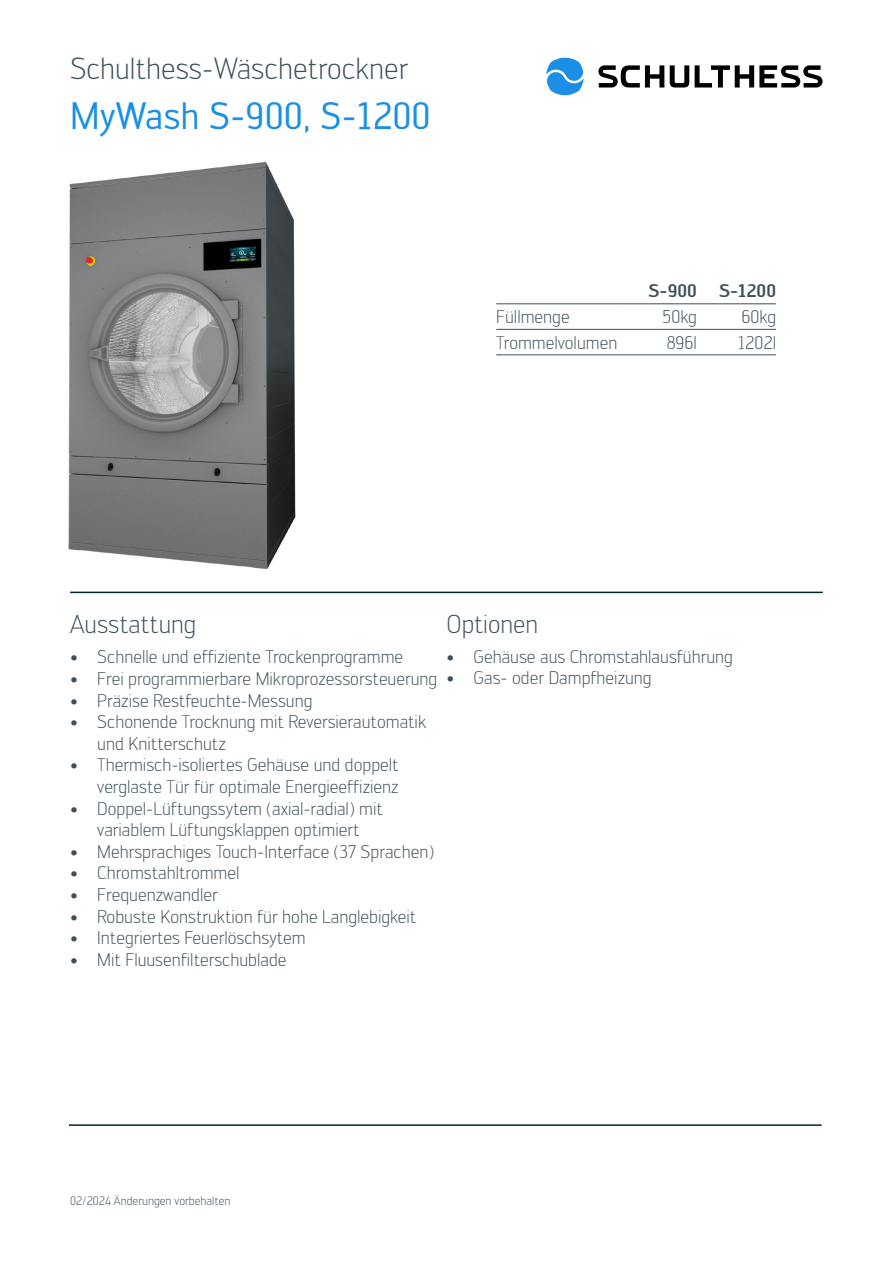
<style>
.page{position:relative;width:893px;height:1263px;background:#fff}
.page>*{position:absolute;margin:0;border:0;box-sizing:border-box;transform-origin:0 0}
.Überschrift_2{font:37.5px "Engel";color:#1a8fe5}
.t1{font:300 30px "Engel";color:#3d4f59}
.Keypoints_Überschrif{font:300 25.5px "Engel";color:#3d4f59}
.Tabelle{font:300 18px/21.6px "Engel";color:#3d4f59}
.Tabelle_Werte{font:300 18px "Engel";color:#3d4f59}
.Tabelle_Maschinentyp{font:500 18px "Engel";color:#3d4f59}
.t2{font:300 12px "Engel";color:#3d4f59}
</style>
<div class="page">
<hr style="left:69px;top:1124px;width:752px;height:2px;background:#00252b">
<svg style="left:670px;top:65px;width:19px;height:23px"></svg>
<svg style="left:598px;top:65px;width:66px;height:23px"></svg>
<svg style="left:695px;top:65px;width:127px;height:23px"></svg>
<svg style="left:546px;top:57px;width:38px;height:38px"></svg>
<img style="left:68px;top:162px;width:287px;height:430px">
<img style="left:68px;top:573px;width:276px;height:19px">
<hr style="left:70px;top:592px;width:753px;height:1px;background:#00252b">
<hr style="left:496px;top:303px;width:126px;height:1px;background:#3d4f59">
<hr style="left:622px;top:303px;width:75px;height:1px;background:#3d4f59">
<hr style="left:697px;top:303px;width:79px;height:1px;background:#3d4f59">
<hr style="left:496px;top:329px;width:126px;height:1px;background:#3d4f59">
<hr style="left:622px;top:329px;width:75px;height:1px;background:#3d4f59">
<hr style="left:697px;top:329px;width:79px;height:1px;background:#3d4f59">
<hr style="left:496px;top:354px;width:126px;height:1px;background:#3d4f59">
<hr style="left:622px;top:354px;width:75px;height:1px;background:#3d4f59">
<hr style="left:697px;top:354px;width:79px;height:1px;background:#3d4f59">
<h2 class="t1" style="left:70px;top:51px;width:339px">Schulthess-Wäschetrockner</h2>
<p class="Überschrift_2" style="left:70px;top:94px;width:362px">MyWash S-900, S-1200</p>
<p class="Tabelle_Maschinentyp" style="left:648px;top:280px;width:50px">S-900</p>
<p class="Tabelle_Maschinentyp" style="left:719px;top:280px;width:59px">S-1200</p>
<p class="Tabelle" style="left:496px;top:306px;width:75px">Füllmenge</p>
<p class="Tabelle_Werte" style="left:662px;top:306px;width:36px">50kg</p>
<p class="Tabelle_Werte" style="left:741px;top:306px;width:36px">60kg</p>
<p class="Tabelle" style="left:496px;top:331px;width:123px">Trommelvolumen</p>
<p class="Tabelle_Werte" style="left:667px;top:332px;width:32px">896l</p>
<p class="Tabelle_Werte" style="left:738px;top:332px;width:40px">1202l</p>
<p class="Keypoints_Überschrif" style="left:70px;top:610px;width:128px">Ausstattung</p>
<p class="Keypoints_Überschrif" style="left:446px;top:610px;width:93px">Optionen</p>
<p class="Tabelle" style="left:446px;top:646px;width:288px">• Gehäuse aus Chromstahlausführung</p>
<p class="Tabelle" style="left:446px;top:667px;width:207px">• Gas- oder Dampfheizung</p>
<p class="Tabelle" style="left:70px;top:646px;width:334px">• Schnelle und effiziente Trockenprogramme</p>
<p class="Tabelle" style="left:70px;top:668px;width:368px">• Frei programmierbare Mikroprozessorsteuerung</p>
<p class="Tabelle" style="left:70px;top:689px;width:244px">• Präzise Restfeuchte-Messung</p>
<p class="Tabelle" style="left:97px;top:711px;width:330px;text-indent:-27px">• Schonende Trocknung mit Reversierautomatik und Knitterschutz</p>
<p class="Tabelle" style="left:70px;top:754px;width:330px;text-align:right">• Thermisch-isoliertes Gehäuse und doppelt verglaste Tür für optimale Energieeffizienz</p>
<p class="Tabelle" style="left:70px;top:797px;width:314px;text-align:center">• Doppel-Lüftungssytem (axial-radial) mit variablem Lüftungsklappen optimiert</p>
<p class="Tabelle" style="left:70px;top:841px;width:365px">• Mehrsprachiges Touch-Interface (37 Sprachen)</p>
<p class="Tabelle" style="left:70px;top:862px;width:171px">• Chromstahltrommel</p>
<p class="Tabelle" style="left:70px;top:884px;width:149px">• Frequenzwandler</p>
<p class="Tabelle" style="left:70px;top:905px;width:347px">• Robuste Konstruktion für hohe Langlebigkeit</p>
<p class="Tabelle" style="left:70px;top:927px;width:237px">• Integriertes Feuerlöschsytem</p>
<p class="Tabelle" style="left:70px;top:949px;width:218px">• Mit Fluusenfilterschublade</p>
<p class="t2" style="left:70px;top:1194px;width:162px">02/2024 Änderungen vorbehalten</p>
</div>
